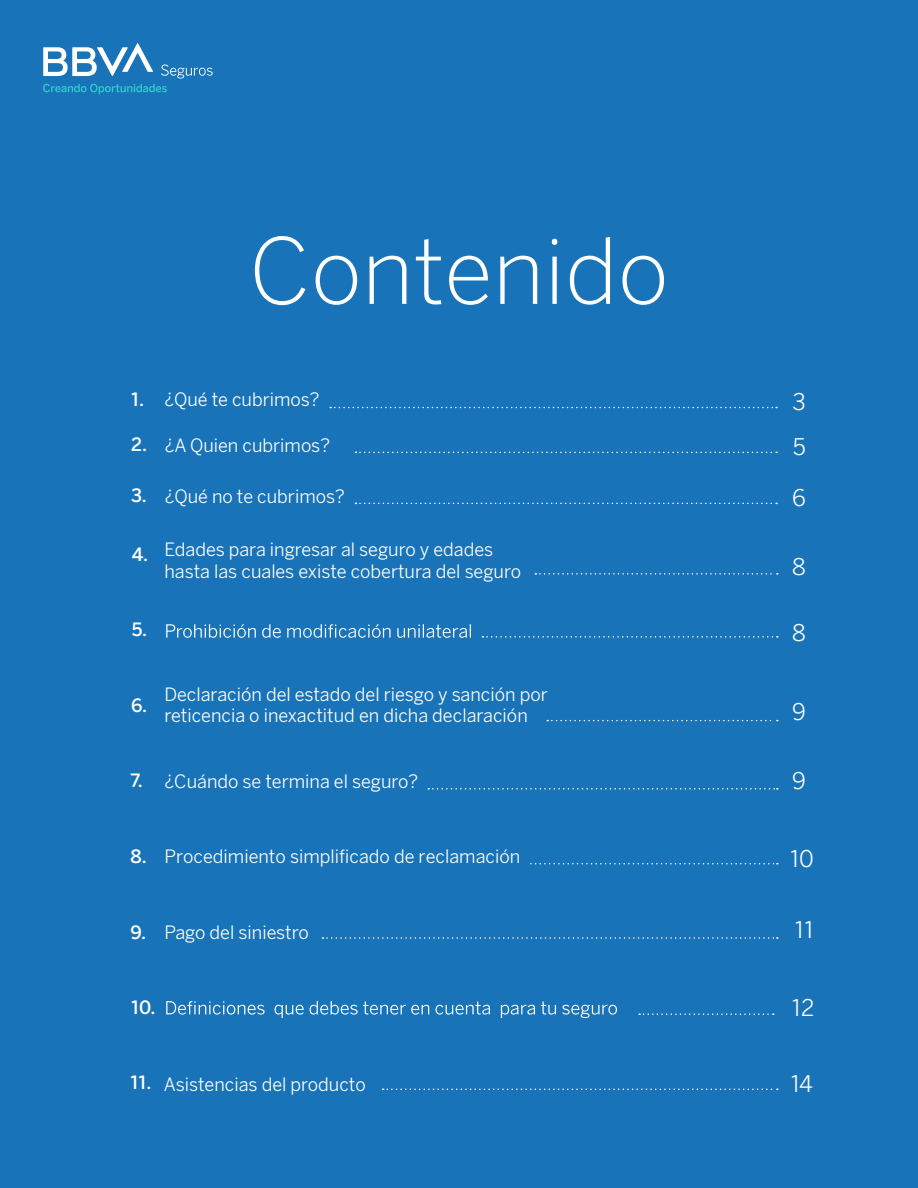
<style>
.page{position:relative;width:918px;height:1188px;background:#1973b8}
.page>*{position:absolute;margin:0;border:0;box-sizing:border-box;transform-origin:0 0}
.t1{font:300 90px "BBVA Benton Sans";color:#fff}
.t2{font:22.5px "BBVA Benton Sans";letter-spacing:-.005em;color:#fff}
.t3{font:18px/21.6px "BBVA Benton Sans";color:#fff}
.t4{font:300 18px "BBVA Benton Sans";color:#fff}
</style>
<div class="page">
<svg style="left:43px;top:43px;width:110px;height:33px"></svg>
<svg style="left:43px;top:84px;width:124px;height:10px"></svg>
<svg style="left:161px;top:65px;width:52px;height:13px"></svg>
<svg style="left:166px;top:624px;width:305px;height:14px"></svg>
<svg style="left:166px;top:1001px;width:451px;height:17px"></svg>
<svg style="left:330px;top:407px;width:447px;height:1px"></svg>
<svg style="left:355px;top:503px;width:422px;height:1px"></svg>
<svg style="left:355px;top:452px;width:422px;height:1px"></svg>
<svg style="left:547px;top:720px;width:231px;height:1px"></svg>
<svg style="left:535px;top:573px;width:243px;height:2px"></svg>
<svg style="left:428px;top:788px;width:350px;height:2px"></svg>
<svg style="left:482px;top:636px;width:296px;height:2px"></svg>
<svg style="left:531px;top:863px;width:247px;height:1px"></svg>
<svg style="left:322px;top:937px;width:456px;height:2px"></svg>
<svg style="left:639px;top:1013px;width:135px;height:2px"></svg>
<svg style="left:383px;top:1089px;width:395px;height:1px"></svg>
<h1 class="t1" style="left:249px;top:218px;width:421px">Contenido</h1>
<p class="t4" style="left:131px;top:388px;width:15px">1.</p>
<p class="t3" style="left:164px;top:389px;width:157px">¿Qué te cubrimos?</p>
<p class="t2" style="left:793px;top:388px;width:15px">3</p>
<p class="t4" style="left:131px;top:433px;width:17px">2.</p>
<p class="t3" style="left:165px;top:434px;width:167px">¿A Quien cubrimos?</p>
<p class="t2" style="left:793px;top:434px;width:15px">5</p>
<p class="t4" style="left:131px;top:484px;width:17px">3.</p>
<p class="t3" style="left:165px;top:485px;width:181px">¿Qué no te cubrimos?</p>
<p class="t2" style="left:792px;top:485px;width:15px">6</p>
<p class="t4" style="left:132px;top:543px;width:18px">4.</p>
<p class="t3" style="left:164px;top:539px;width:358px">Edades para ingresar al seguro y edades hasta las cuales existe cobertura del seguro</p>
<p class="t2" style="left:792px;top:553px;width:15px">8</p>
<p class="t4" style="left:132px;top:619px;width:17px">5.</p>
<p class="t2" style="left:792px;top:620px;width:15px">8</p>
<p class="t4" style="left:131px;top:694px;width:18px">6.</p>
<p class="t3" style="left:164px;top:683px;width:385px">Declaración del estado del riesgo y sanción por reticencia o inexactitud en dicha declaración</p>
<p class="t2" style="left:792px;top:698px;width:15px">9</p>
<p class="t4" style="left:131px;top:770px;width:14px">7.</p>
<p class="t3" style="left:165px;top:771px;width:255px">¿Cuándo se termina el seguro?</p>
<p class="t2" style="left:792px;top:768px;width:15px">9</p>
<p class="t4" style="left:131px;top:845px;width:18px">8.</p>
<p class="t3" style="left:165px;top:846px;width:357px">Procedimiento simplificado de reclamación</p>
<p class="t2" style="left:790px;top:845px;width:26px">10</p>
<p class="t4" style="left:131px;top:921px;width:17px">9.</p>
<p class="t3" style="left:164px;top:922px;width:146px">Pago del siniestro</p>
<p class="t2" style="left:794px;top:916px;width:21px">11</p>
<p class="t4" style="left:131px;top:997px;width:26px">10.</p>
<p class="t2" style="left:791px;top:994px;width:24px">12</p>
<p class="t4" style="left:131px;top:1072px;width:23px">11.</p>
<p class="t3" style="left:164px;top:1073px;width:203px">Asistencias del producto</p>
<p class="t2" style="left:790px;top:1071px;width:24px">14</p>
</div>
